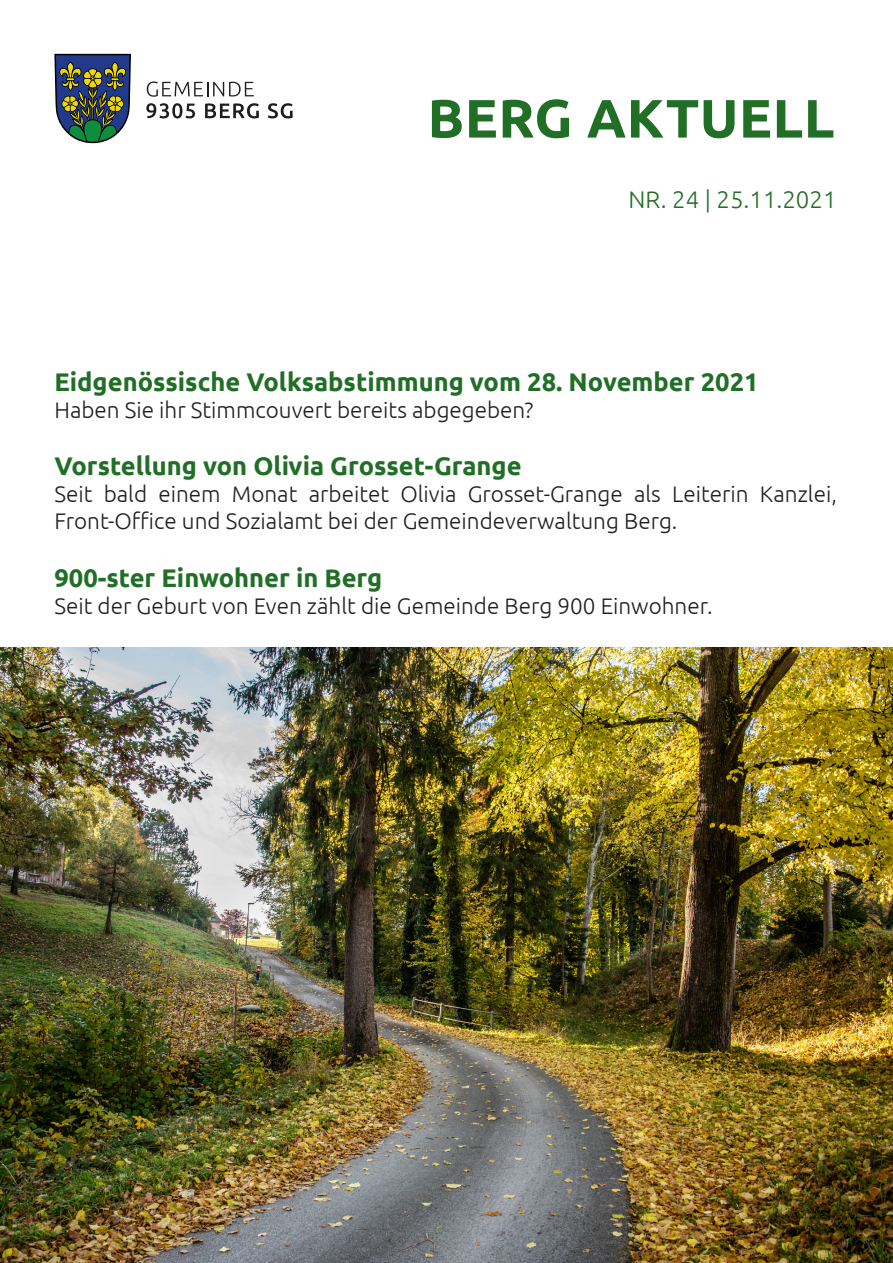
<style>
.page{position:relative;width:893px;height:1263px;background:#fff}
.page>*{position:absolute;margin:0;border:0;box-sizing:border-box;transform-origin:0 0}
.t1{font:700 54px "Ubuntu";letter-spacing:.01em;color:#216e26}
.t2{font:700 25.5px "Ubuntu";color:#216e26}
.t3{font:300 24px "Ubuntu";color:#216e26}
.t4{font:300 22.5px/27px "Ubuntu";color:#231f20}
</style>
<div class="page">
<svg style="left:147px;top:82px;width:107px;height:15px"></svg>
<svg style="left:146px;top:103px;width:49px;height:15px"></svg>
<svg style="left:205px;top:103px;width:54px;height:15px"></svg>
<svg style="left:268px;top:103px;width:25px;height:15px"></svg>
<svg style="left:54px;top:54px;width:77px;height:89px;background:#51635f"></svg>
<img style="left:0;top:647px;width:893px;height:616px">
<p class="t1" style="left:428px;top:83px;width:408px">BERG AKTUELL</p>
<p class="t3" style="left:629px;top:185px;width:209px">NR. 24 | 25.11.2021</p>
<p class="t2" style="left:54px;top:365px;width:706px">Eidgenössische Volksabstimmung vom 28. November 2021</p>
<p class="t4" style="left:54px;top:395px;width:481px">Haben Sie ihr Stimmcouvert bereits abgegeben?</p>
<p class="t2" style="left:54px;top:449px;width:469px">Vorstellung von Olivia Grosset-Grange</p>
<p class="t4" style="left:54px;top:480px;width:784px">Seit bald einem Monat arbeitet Olivia Grosset-Grange als Leiterin Kanzlei,<br>Front-Office und Sozialamt bei der Gemeindeverwaltung Berg.</p>
<p class="t2" style="left:54px;top:561px;width:329px">900-ster Einwohner in Berg</p>
<p class="t4" style="left:54px;top:592px;width:660px">Seit der Geburt von Even zählt die Gemeinde Berg 900 Einwohner.</p>
</div>
